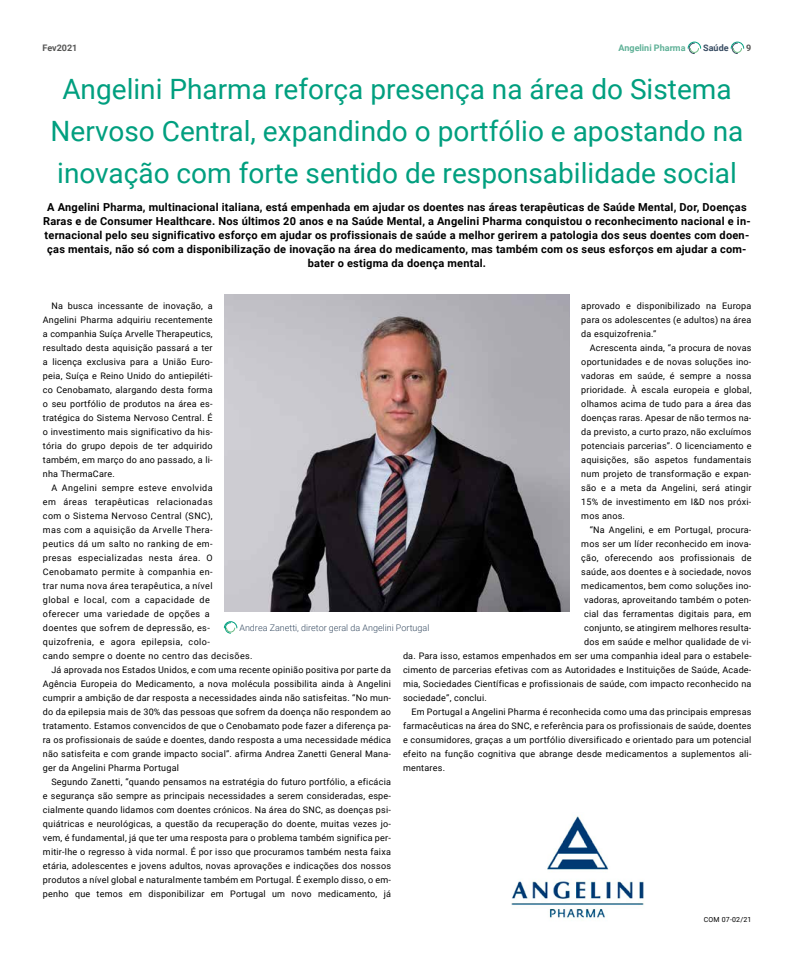
<style>
.page{position:relative;width:794px;height:964px;background:#fff}
.page>*{position:absolute;margin:0;border:0;box-sizing:border-box;transform-origin:0 0}
.t1{font:28px/42px "Roboto";color:#009f7f;text-align:center}
.t2{font:700 11px/14px "Roboto";letter-spacing:.02em;color:#000;text-align:center}
.t3{font:9px/14px "Roboto";letter-spacing:.025em;color:#000;text-align:justify}
.t4{font:9px "Roboto";letter-spacing:.045em;color:#000}
.t5{font:300 9px "Roboto";color:#394d63}
.t6{font:700 9px "Roboto";color:#5fb197}
.t7{font:700 9px "Roboto";color:#565655}
.t8{font:700 9px "Roboto";color:#394d63}
.t9{font:7px "Roboto";letter-spacing:.025em;color:#000}
</style>
<div class="page">
<svg style="left:687px;top:41px;width:14px;height:13px"></svg>
<svg style="left:730px;top:41px;width:14px;height:13px"></svg>
<svg style="left:224px;top:621px;width:13px;height:13px"></svg>
<img style="left:511px;top:816px;width:133px;height:103px">
<img style="left:224px;top:295px;width:346px;height:316px">
<p class="t7" style="left:43px;top:42px;width:36px">Fev2021</p>
<p class="t6" style="left:618px;top:42px;width:68px">Angelini Pharma</p>
<p class="t8" style="left:703px;top:42px;width:27px">Saúde</p>
<p class="t7" style="left:746px;top:42px;width:7px">9</p>
<h1 class="t1" style="left:51px;top:67px;width:694px">Angelini Pharma reforça presença na área do Sistema<br>Nervoso Central, expandindo o portfólio e apostando na inovação com forte sentido de responsabilidade social</h1>
<p class="t2" style="left:43px;top:199px;width:709px">A Angelini Pharma, multinacional italiana, está empenhada em ajudar os doentes nas áreas terapêuticas de Saúde Mental, Dor, Doenças Raras e de Consumer Healthcare. Nos últimos 20 anos e na Saúde Mental, a Angelini Pharma conquistou o reconhecimento nacional e in&shy;ternacional pelo seu significativo esforço em ajudar os profissionais de saúde a melhor gerirem a patologia dos seus doentes com doen&shy;ças mentais, não só com a disponibilização de inovação na área do medicamento, mas também com os seus esforços em ajudar a com&shy;bater o estigma da doença mental.</p>
<p class="t3" style="left:43px;top:298px;width:171px;text-indent:9px">Na busca incessante de inovação, a Angelini Pharma adquiriu recentemente a companhia Suíça Arvelle Therapeutics, resultado desta aquisição passará a ter a licença exclusiva para a União Euro&shy;peia, Suíça e Reino Unido do antiepiléti&shy;co Cenobamato, alargando desta forma o seu portfólio de produtos na área es&shy;tratégica do Sistema Nervoso Central. É o investimento mais significativo da his&shy;tória do grupo depois de ter adquirido também, em março do ano passado, a li&shy;nha ThermaCare.</p>
<p class="t4" style="left:51px;top:481px;width:163px">A Angelini sempre esteve envolvida</p>
<p class="t4" style="left:43px;top:495px;width:171px">em áreas terapêuticas relacionadas</p>
<p class="t4" style="left:43px;top:509px;width:171px">com o Sistema Nervoso Central (SNC),</p>
<p class="t4" style="left:43px;top:523px;width:171px">mas com a aquisição da Arvelle Thera-</p>
<p class="t4" style="left:43px;top:537px;width:171px">peutics dá um salto no ranking de em-</p>
<p class="t4" style="left:43px;top:551px;width:171px">presas especializadas nesta área. O</p>
<p class="t4" style="left:43px;top:565px;width:171px">Cenobamato permite à companhia en-</p>
<p class="t4" style="left:43px;top:579px;width:171px">trar numa nova área terapêutica, a nível</p>
<p class="t4" style="left:43px;top:593px;width:168px">global e local, com a capacidade de</p>
<p class="t4" style="left:43px;top:607px;width:168px">oferecer uma variedade de opções a</p>
<p class="t4" style="left:43px;top:621px;width:168px">doentes que sofrem de depressão, es-</p>
<p class="t4" style="left:43px;top:635px;width:168px">quizofrenia, e agora epilepsia, colo-</p>
<p class="t4" style="left:43px;top:649px;width:211px">cando sempre o doente no centro das decisões.</p>
<p class="t3" style="left:51px;top:662px;width:341px">Já aprovada nos Estados Unidos, e com uma recente opinião positiva por parte da</p>
<p class="t3" style="left:43px;top:676px;width:350px">Agência Europeia do Medicamento, a nova molécula possibilita ainda à Angelini</p>
<p class="t3" style="left:43px;top:690px;width:350px">cumprir a ambição de dar resposta a necessidades ainda não satisfeitas. “No mun-</p>
<p class="t3" style="left:43px;top:704px;width:349px">do da epilepsia mais de 30% das pessoas que sofrem da doença não respondem ao</p>
<p class="t3" style="left:43px;top:718px;width:349px">tratamento. Estamos convencidos de que o Cenobamato pode fazer a diferença pa-</p>
<p class="t3" style="left:43px;top:732px;width:350px">ra os profissionais de saúde e doentes, dando resposta a uma necessidade médica</p>
<p class="t3" style="left:43px;top:746px;width:350px">não satisfeita e com grande impacto social”. afirma Andrea Zanetti General Mana-</p>
<p class="t3" style="left:43px;top:760px;width:138px">ger da Angelini Pharma Portugal</p>
<p class="t3" style="left:51px;top:774px;width:341px">Segundo Zanetti, “quando pensamos na estratégia do futuro portfólio, a eficácia</p>
<p class="t3" style="left:43px;top:788px;width:350px">e segurança são sempre as principais necessidades a serem consideradas, espe-</p>
<p class="t3" style="left:43px;top:802px;width:349px">cialmente quando lidamos com doentes crónicos. Na área do SNC, as doenças psi-</p>
<p class="t3" style="left:43px;top:816px;width:349px">quiátricas e neurológicas, a questão da recuperação do doente, muitas vezes jo-</p>
<p class="t3" style="left:43px;top:830px;width:349px">vem, é fundamental, já que ter uma resposta para o problema também significa per-</p>
<p class="t3" style="left:43px;top:844px;width:349px">mitir-lhe o regresso à vida normal. É por isso que procuramos também nesta faixa</p>
<p class="t3" style="left:43px;top:858px;width:350px">etária, adolescentes e jovens adultos, novas aprovações e indicações dos nossos</p>
<p class="t3" style="left:43px;top:872px;width:349px">produtos a nível global e naturalmente também em Portugal. É exemplo disso, o em-</p>
<p class="t3" style="left:43px;top:886px;width:349px">penho que temos em disponibilizar em Portugal um novo medicamento, já</p>
<p class="t3" style="left:581px;top:298px;width:172px">aprovado e disponibilizado na Europa para os adolescentes (e adultos) na área da esquizofrenia.”</p>
<p class="t3" style="left:581px;top:340px;width:172px;text-indent:9px">Acrescenta ainda, “a procura de novas oportunidades e de novas soluções ino&shy;vadoras em saúde, é sempre a nossa prioridade. À escala europeia e global, olhamos acima de tudo para a área das doenças raras. Apesar de não termos na&shy;da previsto, a curto prazo, não excluímos potenciais parcerias”. O licenciamento e aquisições, são aspetos fundamentais num projeto de transformação e expan&shy;são e a meta da Angelini, será atingir 15% de investimento em I&amp;D nos próxi&shy;mos anos.</p>
<p class="t3" style="left:590px;top:522px;width:163px">“Na Angelini, e em Portugal, procura-</p>
<p class="t3" style="left:581px;top:536px;width:172px">mos ser um líder reconhecido em inova-</p>
<p class="t3" style="left:581px;top:550px;width:172px">ção, oferecendo aos profissionais de</p>
<p class="t3" style="left:581px;top:564px;width:172px">saúde, aos doentes e à sociedade, novos</p>
<p class="t3" style="left:581px;top:578px;width:172px">medicamentos, bem como soluções ino-</p>
<p class="t3" style="left:584px;top:592px;width:169px">vadoras, aproveitando também o poten-</p>
<p class="t3" style="left:584px;top:606px;width:169px">cial das ferramentas digitais para, em</p>
<p class="t3" style="left:584px;top:620px;width:169px">conjunto, se atingirem melhores resulta-</p>
<p class="t3" style="left:584px;top:634px;width:169px">dos em saúde e melhor qualidade de vi-</p>
<p class="t3" style="left:403px;top:648px;width:350px">da. Para isso, estamos empenhados em ser uma companhia ideal para o estabele-</p>
<p class="t3" style="left:403px;top:662px;width:350px">cimento de parcerias efetivas com as Autoridades e Instituições de Saúde, Acade-</p>
<p class="t3" style="left:403px;top:676px;width:350px">mia, Sociedades Científicas e profissionais de saúde, com impacto reconhecido na</p>
<p class="t3" style="left:403px;top:690px;width:85px">sociedade”, conclui.</p>
<p class="t3" style="left:411px;top:704px;width:341px">Em Portugal a Angelini Pharma é reconhecida como uma das principais empresas</p>
<p class="t3" style="left:403px;top:718px;width:350px">farmacêuticas na área do SNC, e referência para os profissionais de saúde, doentes</p>
<p class="t3" style="left:403px;top:732px;width:350px">e consumidores, graças a um portfólio diversificado e orientado para um potencial</p>
<p class="t3" style="left:403px;top:746px;width:350px">efeito na função cognitiva que abrange desde medicamentos a suplementos ali-</p>
<p class="t3" style="left:403px;top:760px;width:44px">mentares.</p>
<p class="t5" style="left:239px;top:621px;width:191px">Andrea Zanetti, diretor geral da Angelini Portugal</p>
<p class="t9" style="left:704px;top:914px;width:49px">COM 07-02/21</p>
</div>
